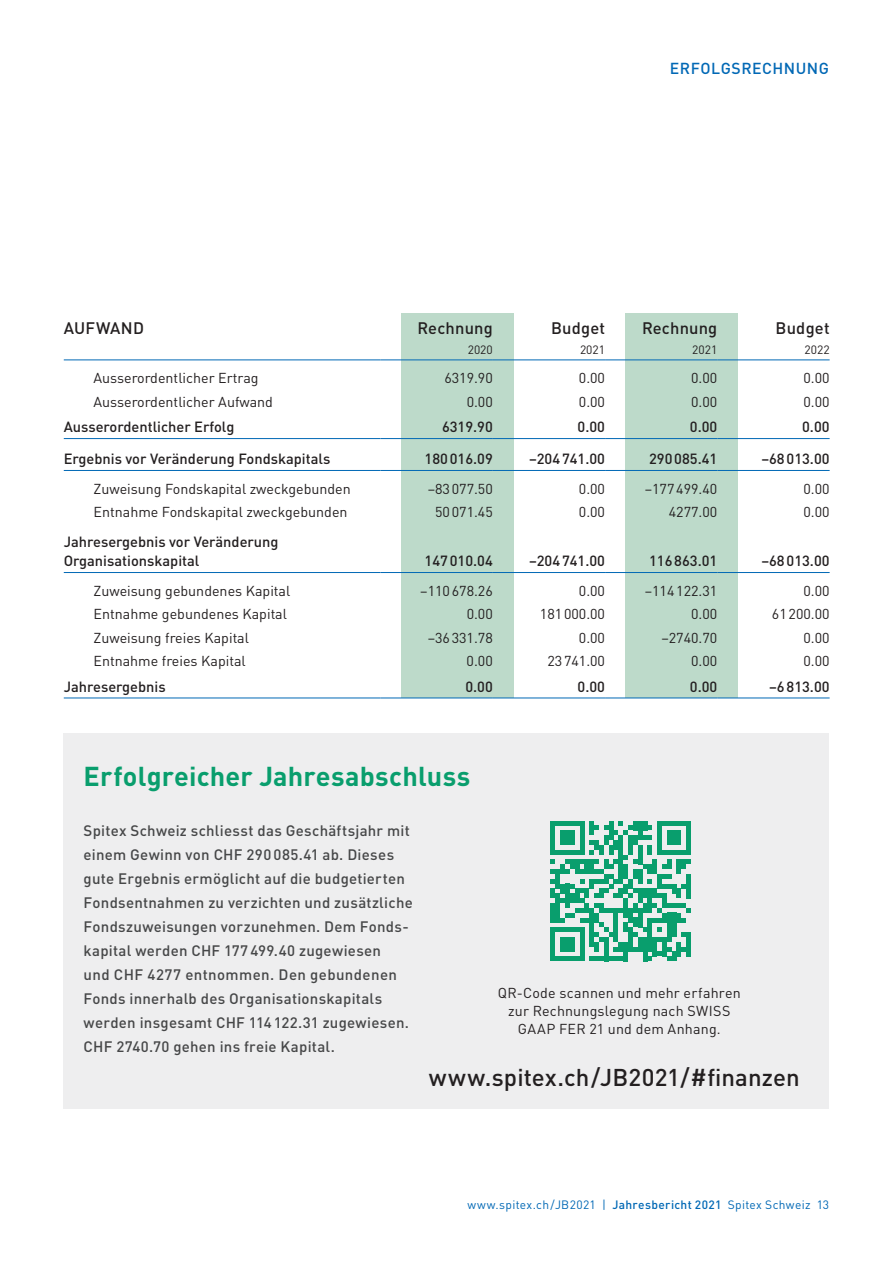
<style>
.page{position:relative;width:893px;height:1263px;background:#fff}
.page>*{position:absolute;margin:0;border:0;box-sizing:border-box;transform-origin:0 0}
.t1{font:700 27px "DIN Pro";letter-spacing:.005em;color:#099e6d}
.t2{font:500 24px "DIN Pro";letter-spacing:.005em;color:#231f20}
.t3{font:500 16.5px "DIN Pro";letter-spacing:.01em;color:#231f20}
.t4{font:500 15.75px "DIN Pro";letter-spacing:.035em;color:#0168b5}
.t5{font:500 15px/24px "DIN Pro";letter-spacing:.015em;color:#464748}
.t6{font:500 14.7px/19.5px "DIN Pro";color:#231f20}
.t7{font:14.25px/18px "DIN Pro";color:#231f20;text-align:center}
.t8{font:12px "DIN Pro";letter-spacing:.025em;color:#0168b5}
.t9{font:12px "DIN Pro";color:#231f20}
.s1{font-weight:500}
</style>
<div class="page">
<div style="left:401px;top:313px;width:112px;height:385px;background:#bddaca"></div>
<div style="left:626px;top:313px;width:112px;height:385px;background:#bddaca"></div>
<div style="left:64px;top:733px;width:765px;height:375px;background:#eeeeef"></div>
<hr style="left:64px;top:359px;width:317px;height:1px;background:#0168b5">
<hr style="left:381px;top:359px;width:112px;height:1px;background:#0168b5">
<hr style="left:493px;top:359px;width:112px;height:1px;background:#0168b5">
<hr style="left:605px;top:359px;width:112px;height:1px;background:#0168b5">
<hr style="left:717px;top:359px;width:113px;height:1px;background:#0168b5">
<hr style="left:64px;top:438px;width:317px;height:1px;background:#0168b5">
<hr style="left:381px;top:438px;width:112px;height:1px;background:#0168b5">
<hr style="left:493px;top:438px;width:112px;height:1px;background:#0168b5">
<hr style="left:605px;top:438px;width:112px;height:1px;background:#0168b5">
<hr style="left:717px;top:438px;width:113px;height:1px;background:#0168b5">
<hr style="left:64px;top:470px;width:317px;height:1px;background:#0168b5">
<hr style="left:381px;top:470px;width:112px;height:1px;background:#0168b5">
<hr style="left:493px;top:470px;width:112px;height:1px;background:#0168b5">
<hr style="left:605px;top:470px;width:112px;height:1px;background:#0168b5">
<hr style="left:717px;top:470px;width:113px;height:1px;background:#0168b5">
<hr style="left:64px;top:698px;width:317px;height:1px;background:#0168b5">
<hr style="left:381px;top:698px;width:112px;height:1px;background:#0168b5">
<hr style="left:493px;top:698px;width:112px;height:1px;background:#0168b5">
<hr style="left:605px;top:698px;width:112px;height:1px;background:#0168b5">
<hr style="left:717px;top:698px;width:113px;height:1px;background:#0168b5">
<hr style="left:64px;top:572px;width:317px;height:1px;background:#0168b5">
<hr style="left:381px;top:572px;width:112px;height:1px;background:#0168b5">
<hr style="left:493px;top:572px;width:112px;height:1px;background:#0168b5">
<hr style="left:605px;top:572px;width:112px;height:1px;background:#0168b5">
<hr style="left:717px;top:572px;width:113px;height:1px;background:#0168b5">
<svg style="left:550px;top:821px;width:141px;height:140px"></svg>
<div style="left:686px;top:932px;width:5px;height:24px;background:#099e6d"></div>
<p class="t4" style="left:670px;top:57px;width:161px">ERFOLGSRECHNUNG</p>
<p class="t3" style="left:64px;top:317px;width:82px">AUFWAND</p>
<p class="t3" style="left:417px;top:317px;width:77px">Rechnung</p>
<p class="t3" style="left:551px;top:317px;width:56px">Budget</p>
<p class="t3" style="left:642px;top:317px;width:77px">Rechnung</p>
<p class="t3" style="left:776px;top:317px;width:56px">Budget</p>
<p class="t9" style="left:468px;top:342px;width:27px">2020</p>
<p class="t9" style="left:580px;top:342px;width:27px">2021</p>
<p class="t9" style="left:692px;top:342px;width:27px">2021</p>
<p class="t9" style="left:804px;top:342px;width:27px">2022</p>
<p class="t7" style="left:94px;top:369px;width:167px">Ausserordentlicher Ertrag</p>
<p class="t7" style="left:444px;top:369px;width:50px">6319.90</p>
<p class="t7" style="left:579px;top:369px;width:28px">0.00</p>
<p class="t7" style="left:691px;top:369px;width:28px">0.00</p>
<p class="t7" style="left:803px;top:369px;width:28px">0.00</p>
<p class="t7" style="left:94px;top:392px;width:181px">Ausserordentlicher Aufwand</p>
<p class="t7" style="left:467px;top:392px;width:28px">0.00</p>
<p class="t7" style="left:579px;top:392px;width:28px">0.00</p>
<p class="t7" style="left:691px;top:392px;width:28px">0.00</p>
<p class="t7" style="left:803px;top:392px;width:28px">0.00</p>
<p class="t6" style="left:64px;top:416px;width:172px">Ausserordentlicher Erfolg</p>
<p class="t6" style="left:442px;top:416px;width:52px">6319.90</p>
<p class="t6" style="left:578px;top:416px;width:29px">0.00</p>
<p class="t6" style="left:690px;top:416px;width:29px">0.00</p>
<p class="t6" style="left:802px;top:416px;width:29px">0.00</p>
<p class="t6" style="left:64px;top:448px;width:268px">Ergebnis vor Veränderung Fondskapitals</p>
<p class="t6" style="left:425px;top:448px;width:70px">180016.09</p>
<p class="t6" style="left:529px;top:448px;width:78px">–204741.00</p>
<p class="t6" style="left:649px;top:448px;width:70px">290085.41</p>
<p class="t6" style="left:761px;top:448px;width:70px">–68013.00</p>
<p class="t7" style="left:94px;top:479px;width:259px">Zuweisung Fondskapital zweckgebunden</p>
<p class="t7" style="left:428px;top:479px;width:67px">–83077.50</p>
<p class="t7" style="left:579px;top:479px;width:28px">0.00</p>
<p class="t7" style="left:645px;top:479px;width:74px">–177499.40</p>
<p class="t7" style="left:803px;top:479px;width:28px">0.00</p>
<p class="t7" style="left:94px;top:503px;width:256px">Entnahme Fondskapital zweckgebunden</p>
<p class="t7" style="left:435px;top:503px;width:59px">50071.45</p>
<p class="t7" style="left:579px;top:503px;width:28px">0.00</p>
<p class="t7" style="left:669px;top:503px;width:50px">4277.00</p>
<p class="t7" style="left:803px;top:503px;width:28px">0.00</p>
<p class="t6" style="left:64px;top:531px;width:216px">Jahresergebnis vor Veränderung<br>Organisationskapital</p>
<p class="t6" style="left:425px;top:550px;width:70px">147010.04</p>
<p class="t6" style="left:529px;top:550px;width:78px">–204741.00</p>
<p class="t6" style="left:649px;top:550px;width:70px">116863.01</p>
<p class="t6" style="left:761px;top:550px;width:70px">–68013.00</p>
<p class="t7" style="left:94px;top:581px;width:198px">Zuweisung gebundenes Kapital</p>
<p class="t7" style="left:420px;top:581px;width:74px">–110678.26</p>
<p class="t7" style="left:579px;top:581px;width:28px">0.00</p>
<p class="t7" style="left:645px;top:581px;width:74px">–114122.31</p>
<p class="t7" style="left:803px;top:581px;width:28px">0.00</p>
<p class="t7" style="left:94px;top:605px;width:195px">Entnahme gebundenes Kapital</p>
<p class="t7" style="left:467px;top:605px;width:28px">0.00</p>
<p class="t7" style="left:540px;top:605px;width:67px">181000.00</p>
<p class="t7" style="left:691px;top:605px;width:28px">0.00</p>
<p class="t7" style="left:772px;top:605px;width:59px">61200.00</p>
<p class="t7" style="left:94px;top:628px;width:157px">Zuweisung freies Kapital</p>
<p class="t7" style="left:428px;top:628px;width:67px">–36331.78</p>
<p class="t7" style="left:579px;top:628px;width:28px">0.00</p>
<p class="t7" style="left:661px;top:628px;width:57px">–2740.70</p>
<p class="t7" style="left:803px;top:628px;width:28px">0.00</p>
<p class="t7" style="left:94px;top:652px;width:154px">Entnahme freies Kapital</p>
<p class="t7" style="left:467px;top:652px;width:28px">0.00</p>
<p class="t7" style="left:547px;top:652px;width:59px">23741.00</p>
<p class="t7" style="left:691px;top:652px;width:28px">0.00</p>
<p class="t7" style="left:803px;top:652px;width:28px">0.00</p>
<p class="t6" style="left:64px;top:676px;width:103px">Jahresergebnis</p>
<p class="t6" style="left:465px;top:676px;width:29px">0.00</p>
<p class="t6" style="left:578px;top:676px;width:29px">0.00</p>
<p class="t6" style="left:690px;top:676px;width:29px">0.00</p>
<p class="t6" style="left:769px;top:676px;width:62px">–6813.00</p>
<h1 class="t1" style="left:84px;top:754px;width:388px">Erfolgreicher Jahresabschluss</h1>
<p class="t5" style="left:84px;top:818px;width:331px">Spitex Schweiz schliesst das Geschäftsjahr mit einem Gewinn von CHF 290 085.41 ab. Dieses gute Ergebnis ermöglicht auf die budgetierten Fondsentnahmen zu verzichten und zusätzliche Fondszuweisungen vorzunehmen. Dem Fonds&shy;kapital werden CHF 177 499.40 zugewiesen<br>und CHF 4277 entnommen. Den gebundenen Fonds innerhalb des Organisationskapitals werden insgesamt CHF 114 122.31 zugewiesen.<br>CHF 2740.70 gehen ins freie Kapital.</p>
<p class="t7" style="left:498px;top:983px;width:244px">QR-Code scannen und mehr erfahren zur Rechnungslegung nach SWISS<br>GAAP FER 21 und dem Anhang.</p>
<h2 class="t2" style="left:429px;top:1061px;width:372px">www.spitex.ch/JB2021/#finanzen</h2>
<p class="t8" style="left:468px;top:1197px;width:363px">www.spitex.ch/JB2021 | <span class="s1">Jahresbericht 2021</span> Spitex Schweiz 13</p>
</div>
